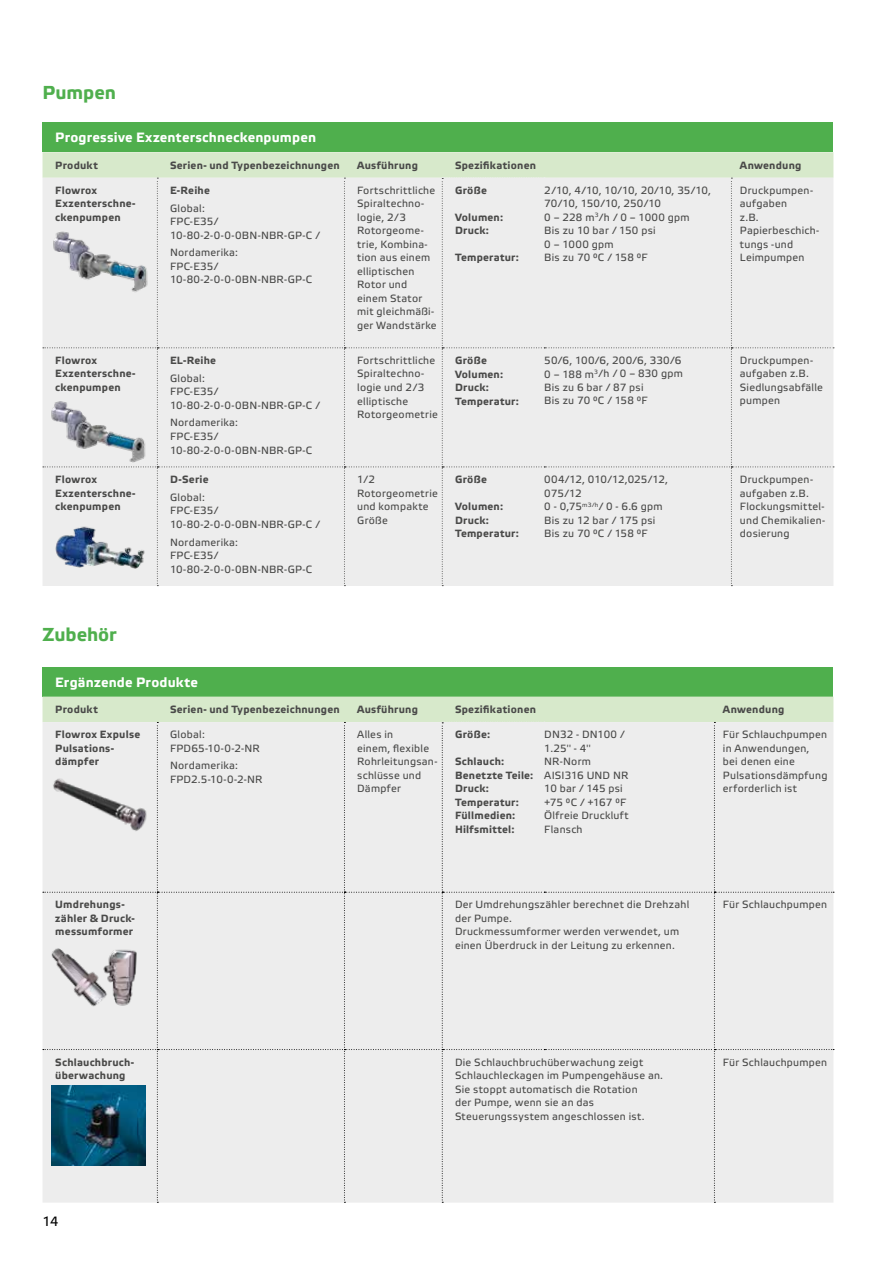
<style>
.page{position:relative;width:893px;height:1263px;background:#fff}
.page>*{position:absolute;margin:0;border:0;box-sizing:border-box;transform-origin:0 0}
.t1{font:700 18.75px "Etelka Text Pro";color:#4faf4d}
.t2{font:700 13.5px "Etelka Text Pro";letter-spacing:.015em;color:#fff}
.t3{font:13.5px "Etelka Text Pro";color:#000}
.t4{font:10.5px/13.5px "Etelka Text Pro";letter-spacing:.025em;color:#4a4a49}
.t5{font:700 10.5px/13.5px "Etelka Text Pro";letter-spacing:.02em;color:#4a4a49}
</style>
<div class="page">
<div style="left:43px;top:667px;width:790px;height:30px;background:#4faf4d"></div>
<div style="left:43px;top:697px;width:791px;height:506px;background:#ededed"></div>
<div style="left:43px;top:122px;width:790px;height:30px;background:#4faf4d"></div>
<svg style="left:43px;top:152px;width:791px;height:434px;background:#ebecea"></svg>
<img style="left:51px;top:777px;width:97px;height:57px">
<img style="left:119px;top:943px;width:21px;height:66px">
<img style="left:43px;top:943px;width:76px;height:70px">
<img style="left:52px;top:1085px;width:94px;height:81px">
<img style="left:54px;top:517px;width:97px;height:66px">
<img style="left:49px;top:230px;width:105px;height:70px">
<img style="left:49px;top:399px;width:105px;height:65px">
<h1 class="t1" style="left:43px;top:82px;width:75px">Pumpen</h1>
<p class="t2" style="left:55px;top:130px;width:262px">Progressive Exzenterschneckenpumpen</p>
<p class="t5" style="left:55px;top:159px;width:44px">Produkt</p>
<p class="t5" style="left:170px;top:159px;width:171px">Serien- und Typenbezeichnungen</p>
<p class="t5" style="left:357px;top:159px;width:62px">Ausführung</p>
<p class="t5" style="left:455px;top:159px;width:82px">Spezifikationen</p>
<p class="t5" style="left:740px;top:159px;width:63px">Anwendung</p>
<p class="t5" style="left:55px;top:184px;width:82px">Flowrox<br>Exzenterschne&shy;ckenpumpen</p>
<p class="t5" style="left:170px;top:184px;width:41px">E-Reihe</p>
<p class="t4" style="left:544px;top:184px;width:168px">2/10, 4/10, 10/10, 20/10, 35/10,<br>70/10, 150/10, 250/10<br>0 – 228 m<sup>3</sup>/h / 0 – 1000 gpm<br>Bis zu 10 bar / 150 psi<br>0 – 1000 gpm<br>Bis zu 70 °C / 158 °F</p>
<p class="t4" style="left:740px;top:184px;width:81px">Druckpumpen&shy;aufgaben<br>z.B.<br>Papierbeschich&shy;tungs -und<br>Leimpumpen</p>
<p class="t4" style="left:357px;top:184px;width:81px">Fortschrittliche<br>Spiraltechno&shy;logie, 2/3<br>Rotorgeome&shy;trie, Kombina&shy;tion aus einem elliptischen<br>Rotor und einem Stator mit gleichmäßi&shy;ger Wandstärke</p>
<p class="t5" style="left:455px;top:184px;width:33px">Größe</p>
<p class="t4" style="left:170px;top:202px;width:151px">Global:<br>FPC-E35/<br>10-80-2-0-0-0BN-NBR-GP-C /</p>
<p class="t4" style="left:170px;top:247px;width:144px">Nordamerika:<br>FPC-E35/<br>10-80-2-0-0-0BN-NBR-GP-C</p>
<p class="t5" style="left:455px;top:211px;width:50px">Volumen:<br>Druck:</p>
<p class="t5" style="left:455px;top:252px;width:65px">Temperatur:</p>
<p class="t5" style="left:55px;top:354px;width:82px">Flowrox<br>Exzenterschne&shy;ckenpumpen</p>
<p class="t5" style="left:170px;top:354px;width:48px">EL-Reihe</p>
<p class="t4" style="left:170px;top:372px;width:151px">Global:<br>FPC-E35/<br>10-80-2-0-0-0BN-NBR-GP-C /</p>
<p class="t4" style="left:170px;top:417px;width:144px">Nordamerika:<br>FPC-E35/<br>10-80-2-0-0-0BN-NBR-GP-C</p>
<p class="t5" style="left:55px;top:473px;width:82px">Flowrox<br>Exzenterschne&shy;ckenpumpen</p>
<p class="t5" style="left:170px;top:473px;width:40px">D-Serie</p>
<p class="t4" style="left:170px;top:491px;width:151px">Global:<br>FPC-E35/<br>10-80-2-0-0-0BN-NBR-GP-C /</p>
<p class="t4" style="left:170px;top:536px;width:144px">Nordamerika:<br>FPC-E35/<br>10-80-2-0-0-0BN-NBR-GP-C</p>
<h1 class="t1" style="left:43px;top:624px;width:76px">Zubehör</h1>
<p class="t4" style="left:357px;top:354px;width:82px">Fortschrittliche<br>Spiraltechno&shy;logie und 2/3 elliptische<br>Rotorgeometrie</p>
<p class="t5" style="left:455px;top:354px;width:65px">Größe<br>Volumen:<br>Druck:<br>Temperatur:</p>
<p class="t4" style="left:544px;top:354px;width:140px">50/6, 100/6, 200/6, 330/6<br>0 – 188 m<sup>3</sup>/h / 0 – 830 gpm<br>Bis zu 6 bar / 87 psi<br>Bis zu 70 °C / 158 °F</p>
<p class="t4" style="left:740px;top:354px;width:85px">Druckpumpen&shy;aufgaben z.B.<br>Siedlungsabfälle pumpen</p>
<p class="t4" style="left:357px;top:473px;width:82px">1/2<br>Rotorgeometrie und kompakte<br>Größe</p>
<p class="t5" style="left:455px;top:473px;width:33px">Größe</p>
<p class="t5" style="left:455px;top:500px;width:65px">Volumen:<br>Druck:<br>Temperatur:</p>
<p class="t4" style="left:544px;top:473px;width:125px">004/12, 010/12,025/12,<br>075/12<br>0 - 0,75<sup>m3/h</sup>/ 0 - 6.6 gpm<br>Bis zu 12 bar / 175 psi<br>Bis zu 70 °C / 158 °F</p>
<p class="t4" style="left:740px;top:473px;width:87px">Druckpumpen&shy;aufgaben z.B.<br>Flockungsmittel&shy;und Chemikalien&shy;dosierung</p>
<p class="t2" style="left:55px;top:674px;width:144px">Ergänzende Produkte</p>
<p class="t5" style="left:55px;top:703px;width:44px">Produkt</p>
<p class="t5" style="left:170px;top:703px;width:171px">Serien- und Typenbezeichnungen</p>
<p class="t5" style="left:357px;top:703px;width:62px">Ausführung</p>
<p class="t5" style="left:455px;top:703px;width:82px">Spezifikationen</p>
<p class="t5" style="left:723px;top:703px;width:63px">Anwendung</p>
<p class="t5" style="left:55px;top:728px;width:87px">Flowrox Expulse<br>Pulsations&shy;dämpfer</p>
<p class="t4" style="left:170px;top:728px;width:91px">Global:<br>FPD65-10-0-2-NR</p>
<p class="t4" style="left:357px;top:728px;width:82px">Alles in<br>einem, flexible<br>Rohrleitungsan&shy;schlüsse und<br>Dämpfer</p>
<p class="t5" style="left:455px;top:728px;width:37px">Größe:</p>
<p class="t4" style="left:544px;top:728px;width:86px">DN32 - DN100 /<br>1.25'' - 4''<br>NR-Norm<br>AISI316 UND NR<br>10 bar / 145 psi +75 °C / +167 °F<br>Ölfreie Druckluft<br>Flansch</p>
<p class="t4" style="left:723px;top:728px;width:106px">Für Schlauchpumpen in Anwendungen,<br>bei denen eine<br>Pulsationsdämpfung erforderlich ist</p>
<p class="t5" style="left:455px;top:755px;width:80px">Schlauch:<br>Benetzte Teile:<br>Druck:<br>Temperatur:<br>Füllmedien:<br>Hilfsmittel:</p>
<p class="t4" style="left:170px;top:760px;width:94px">Nordamerika:<br>FPD2.5-10-0-2-NR</p>
<p class="t5" style="left:55px;top:898px;width:81px">Umdrehungs&shy;zähler &amp; Druck&shy;messumformer</p>
<p class="t4" style="left:455px;top:899px;width:236px">Der Umdrehungszähler berechnet die Drehzahl der Pumpe.<br>Druckmessumformer werden verwendet, um einen Überdruck in der Leitung zu erkennen.</p>
<p class="t4" style="left:723px;top:899px;width:106px">Für Schlauchpumpen</p>
<p class="t5" style="left:55px;top:1056px;width:80px">Schlauchbruch&shy;überwachung</p>
<p class="t4" style="left:455px;top:1056px;width:210px">Die Schlauchbruchüberwachung zeigt Schlauchleckagen im Pumpengehäuse an.<br>Sie stoppt automatisch die Rotation<br>der Pumpe, wenn sie an das Steuerungssystem angeschlossen ist.</p>
<p class="t4" style="left:723px;top:1056px;width:106px">Für Schlauchpumpen</p>
<p class="t3" style="left:43px;top:1214px;width:18px">14</p>
</div>
